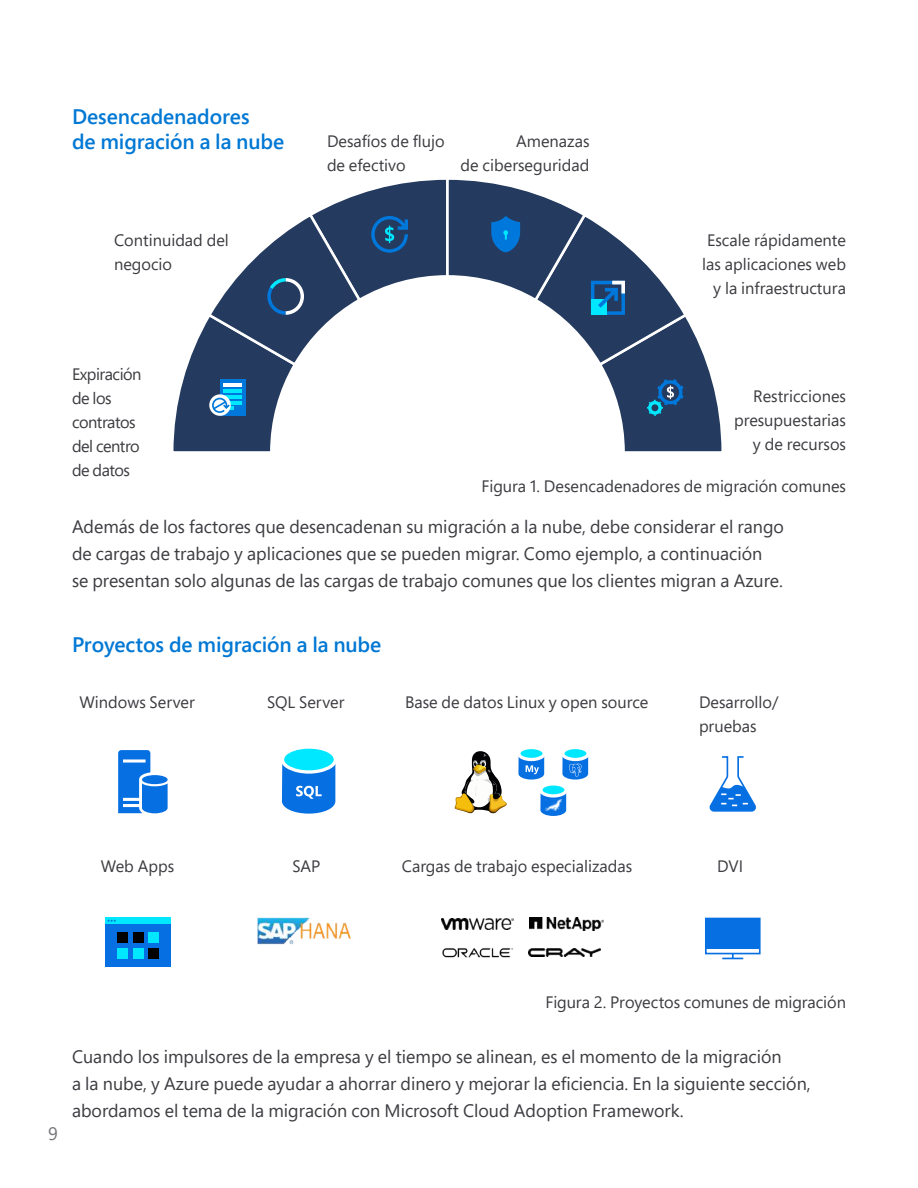
<style>
.page{position:relative;width:918px;height:1188px;background:#fff}
.page>*{position:absolute;margin:0;border:0;box-sizing:border-box;transform-origin:0 0}
.t1{font:600 21px/25.2px "Segoe Pro";letter-spacing:-.005em;color:#0078d4}
.t2{font:18px/27px "Segoe Pro";color:#3c3c41}
.t3{font:18px "Segoe Pro";color:#75757a}
.t4{font:16.5px/24px "Segoe Pro";color:#3c3c41}
.t5{font:16.5px/24px "Segoe Pro";letter-spacing:-.03em;color:#3c3c41}
</style>
<div class="page">
<img style="left:441px;top:918px;width:73px;height:12px">
<img style="left:442px;top:948px;width:71px;height:10px">
<img style="left:529px;top:918px;width:74px;height:12px">
<img style="left:528px;top:949px;width:73px;height:8px">
<img style="left:257px;top:917px;width:96px;height:27px">
<svg style="left:281px;top:748px;width:55px;height:66px"></svg>
<div style="left:105px;top:918px;width:66px;height:49px;background:#066fe2"></div>
<div style="left:105px;top:918px;width:66px;height:6px;background:#00e8ff"></div>
<svg style="left:108px;top:920px;width:8px;height:2px"></svg>
<div style="left:118px;top:932px;width:10px;height:10px;background:#000"></div>
<div style="left:133px;top:932px;width:10px;height:10px;background:#000"></div>
<div style="left:148px;top:932px;width:11px;height:10px;background:#00e8ff"></div>
<div style="left:118px;top:948px;width:10px;height:11px;background:#00e8ff"></div>
<div style="left:133px;top:948px;width:10px;height:11px;background:#00e8ff"></div>
<div style="left:148px;top:948px;width:11px;height:11px;background:#000"></div>
<div style="left:706px;top:918px;width:54px;height:31px;background:#066fe2"></div>
<div style="left:705px;top:918px;width:56px;height:36px;border:2px solid #066fe2"></div>
<svg style="left:722px;top:954px;width:21px;height:5px"></svg>
<svg style="left:455px;top:751px;width:52px;height:62px"></svg>
<svg style="left:518px;top:749px;width:71px;height:67px"></svg>
<img style="left:545px;top:800px;width:16px;height:10px">
<svg style="left:709px;top:756px;width:47px;height:56px"></svg>
<svg style="left:118px;top:750px;width:50px;height:63px"></svg>
<svg style="left:173px;top:179px;width:549px;height:273px"></svg>
<p class="t1" style="left:72px;top:103px;width:214px">Desencadenadores<br>de migración a la nube</p>
<p class="t4" style="left:114px;top:228px;width:116px">Continuidad del negocio</p>
<p class="t5" style="left:72px;top:362px;width:71px">Expiración de los contratos del centro de datos</p>
<p class="t4" style="left:327px;top:129px;width:119px">Desafíos de flujo de efectivo</p>
<p class="t4" style="left:461px;top:129px;width:130px;text-align:right">Amenazas<br>de ciberseguridad</p>
<p class="t4" style="left:702px;top:228px;width:145px;text-align:right">Escale rápidamente las aplicaciones web y la infraestructura</p>
<p class="t4" style="left:734px;top:384px;width:113px;text-align:right">Restricciones presupuestarias y de recursos</p>
<p class="t4" style="left:482px;top:474px;width:366px">Figura 1. Desencadenadores de migración comunes</p>
<p class="t2" style="left:72px;top:512px;width:714px">Además de los factores que desencadenan su migración a la nube, debe considerar el rango de cargas de trabajo y aplicaciones que se pueden migrar. Como ejemplo, a continuación<br>se presentan solo algunas de las cargas de trabajo comunes que los clientes migran a Azure.</p>
<p class="t1" style="left:72px;top:631px;width:311px">Proyectos de migración a la nube</p>
<p class="t4" style="left:80px;top:690px;width:117px">Windows Server</p>
<p class="t4" style="left:267px;top:690px;width:79px">SQL Server</p>
<p class="t4" style="left:405px;top:690px;width:245px">Base de datos Linux y open source</p>
<p class="t4" style="left:699px;top:690px;width:81px">Desarrollo/ pruebas</p>
<p class="t4" style="left:101px;top:854px;width:75px">Web Apps</p>
<p class="t4" style="left:292px;top:854px;width:30px">SAP</p>
<p class="t4" style="left:402px;top:854px;width:232px">Cargas de trabajo especializadas</p>
<p class="t4" style="left:717px;top:854px;width:28px">DVI</p>
<p class="t3" style="left:48px;top:1121px;width:11px">9</p>
<p class="t4" style="left:545px;top:990px;width:302px">Figura 2. Proyectos comunes de migración</p>
<p class="t2" style="left:72px;top:1042px;width:740px">Cuando los impulsores de la empresa y el tiempo se alinean, es el momento de la migración<br>a la nube, y Azure puede ayudar a ahorrar dinero y mejorar la eficiencia. En la siguiente sección, abordamos el tema de la migración con Microsoft Cloud Adoption Framework.</p>
</div>
